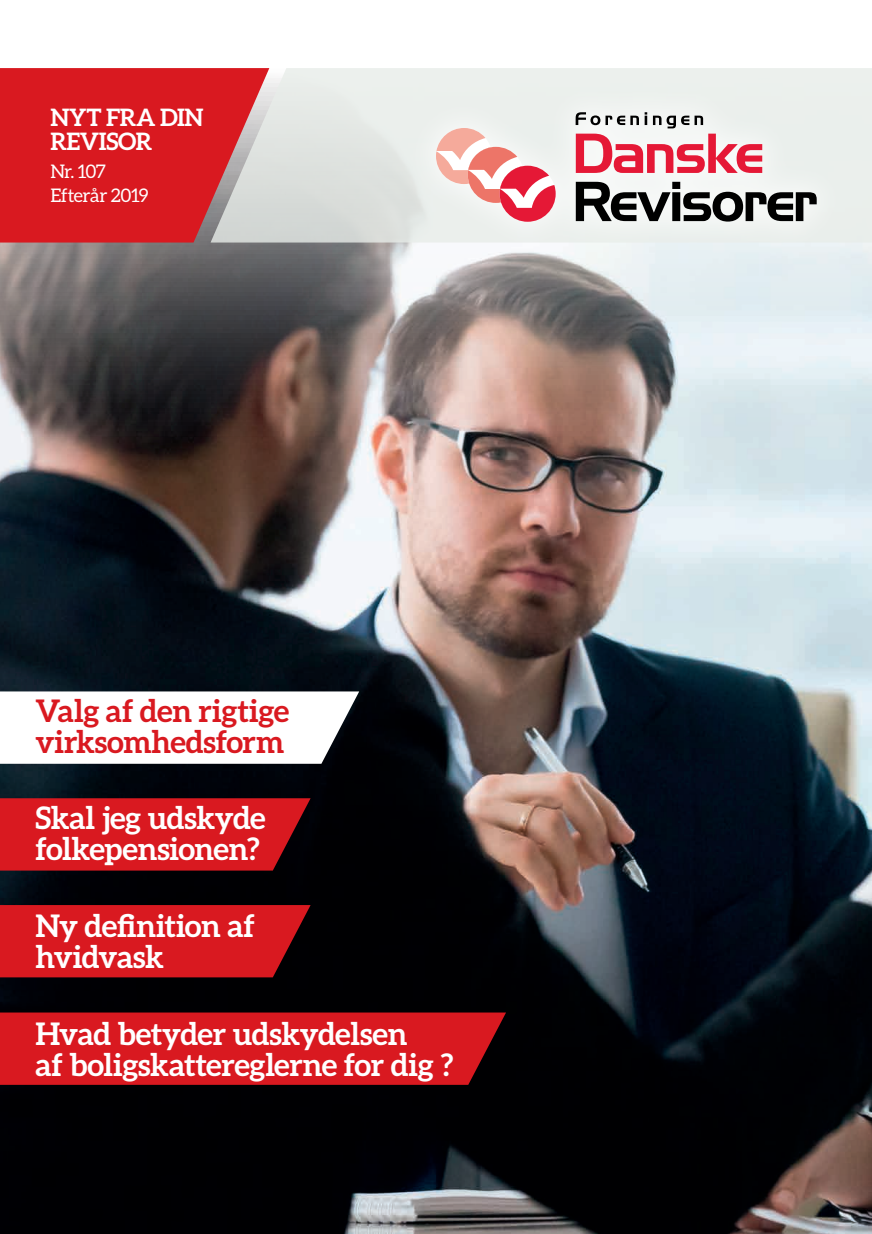
<style>
.page{position:relative;width:872px;height:1234px;background:#fff}
.page>*{position:absolute;margin:0;border:0;box-sizing:border-box;transform-origin:0 0}
.Overskrift_22_23{font:700 31.05px/31px "Aleo";letter-spacing:-.01em;color:#fff}
.Overskrift_22_23-2{font:700 31.05px/31px "Aleo";letter-spacing:-.005em;color:#d91920}
.Brødtekst_9_12{font:700 24px/24px "Aleo";letter-spacing:-.015em;color:#fff}
.Brødtekst_9_12-2{font:18.75px/24px "Aleo";letter-spacing:-.025em;color:#fff}
</style>
<div class="page">
<img style="left:0;top:242px;width:872px;height:991px">
<div style="left:0;top:798px;width:310px;height:72px;background:#d91920"></div>
<svg style="left:0;top:691px;width:359px;height:72px"></svg>
<svg style="left:0;top:904px;width:310px;height:73px;background:#ca171e"></svg>
<div style="left:0;top:1012px;width:506px;height:72px;background:#d91920"></div>
<div style="left:0;top:68px;width:210px;height:174px;background:#d91920"></div>
<svg style="left:210px;top:68px;width:662px;height:174px;background:#dfd2d0"></svg>
<div style="left:405px;top:81px;width:442px;height:172px;background:#ebf0ed"></div>
<svg style="left:436px;top:128px;width:119px;height:94px"></svg>
<svg style="left:576px;top:134px;width:186px;height:39px"></svg>
<svg style="left:576px;top:182px;width:240px;height:39px"></svg>
<svg style="left:575px;top:112px;width:72px;height:13px"></svg>
<svg style="left:653px;top:116px;width:50px;height:12px"></svg>
<p class="Brødtekst_9_12" style="left:50px;top:105px;width:155px">NYT FRA DIN<br>REVISOR</p>
<p class="Brødtekst_9_12-2" style="left:50px;top:159px;width:100px">Nr. 107<br>Efterår 2019</p>
<p class="Overskrift_22_23-2" style="left:36px;top:694px;width:255px">Valg af den rigtige virksomhedsform</p>
<p class="Overskrift_22_23" style="left:36px;top:801px;width:232px">Skal jeg udskyde folkepensionen?</p>
<p class="Overskrift_22_23" style="left:36px;top:909px;width:221px">Ny definition af hvidvask</p>
<p class="Overskrift_22_23" style="left:36px;top:1016px;width:419px">Hvad betyder udskydelsen<br>af boligskattereglerne for dig ?</p>
</div>
